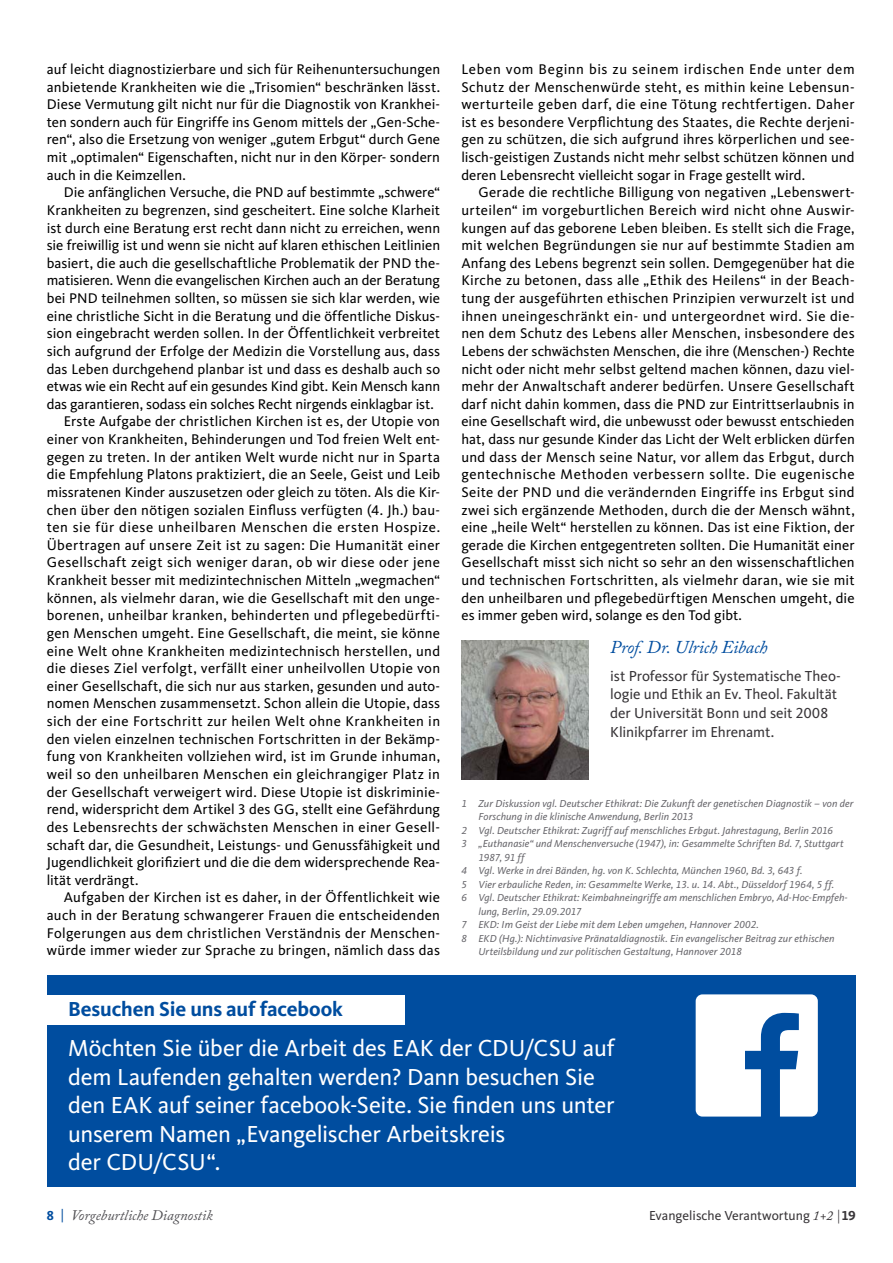
<style>
.page{position:relative;width:893px;height:1263px;background:#fff}
.page>*{position:absolute;margin:0;border:0;box-sizing:border-box;transform-origin:0 0}
.t1{font:24px/28.5px "CDU Kievit Tab";letter-spacing:-.01em;color:#fff}
.t2{font:700 21px "CDU Kievit Tab";letter-spacing:-.01em;color:#004d9f}
.t3{font:italic 18px "Adobe Caslon Pro";letter-spacing:-.01em;color:#004d9f}
.t4{font:15px/18.8px "CDU Kievit Tab";letter-spacing:-.005em;color:#373437}
.t5{font:14.55px/17.5px "CDU Kievit Tab";letter-spacing:.01em;color:#000;text-align:justify}
.t6{font:14.55px "CDU Kievit Tab";letter-spacing:-.01em;color:#000}
.t7{font:14.55px "CDU Kievit Tab";letter-spacing:.035em;color:#000}
.t8{font:italic 14.55px "Adobe Caslon Pro";color:#504f53}
.t9{font:13.5px "CDU Kievit Tab";color:#373437}
.t10{font:italic 10.5px "CDU Kievit Tab";letter-spacing:.01em;color:#68676c}
.s1{font-family:"CDU Kievit Tab";font-weight:700;font-style:normal;font-size:13.5px;color:#004d9f}
.s2{font-family:"CDU Kievit Tab";font-style:normal;font-size:13.5px;color:#004d9f}
.s3{font-family:"Adobe Caslon Pro";font-style:italic}
.s4{font-weight:700}
</style>
<div class="page">
<img style="left:461px;top:640px;width:128px;height:140px">
<div style="left:47px;top:975px;width:808px;height:211px;background:#004d9f"></div>
<div style="left:43px;top:995px;width:362px;height:29px;background:#fff"></div>
<svg style="left:696px;top:994px;width:122px;height:122px"></svg>
<hr style="left:892px;top:831px;width:1px;height:432px;background:#d2d6ec">
<p class="t5" style="left:47px;top:60px;width:395px">auf leicht diagnostizierbare und sich für Reihenuntersuchungen anbietende Krankheiten wie die „Trisomien“ beschränken lässt.<br>Diese Vermutung gilt nicht nur für die Diagnostik von Krankhei&shy;ten sondern auch für Eingriffe ins Genom mittels der „Gen-Sche&shy;ren“, also die Ersetzung von weniger „gutem Erbgut“ durch Gene mit „optimalen“ Eigenschaften, nicht nur in den Körper- sondern auch in die Keimzellen.</p>
<p class="t5" style="left:64px;top:184px;width:378px">Die anfänglichen Versuche, die PND auf bestimmte „schwere“</p>
<p class="t5" style="left:47px;top:201px;width:395px">Krankheiten zu begrenzen, sind gescheitert. Eine solche Klarheit</p>
<p class="t5" style="left:47px;top:219px;width:395px">ist durch eine Beratung erst recht dann nicht zu erreichen, wenn</p>
<p class="t5" style="left:47px;top:237px;width:395px">sie freiwillig ist und wenn sie nicht auf klaren ethischen Leitlinien</p>
<p class="t5" style="left:47px;top:254px;width:395px">basiert, die auch die gesellschaftliche Problematik der PND the-</p>
<p class="t6" style="left:47px;top:272px;width:395px">matisieren. Wenn die evangelischen Kirchen auch an der Beratung</p>
<p class="t5" style="left:47px;top:290px;width:395px">bei PND teilnehmen sollten, so müssen sie sich klar werden, wie</p>
<p class="t5" style="left:47px;top:307px;width:395px">eine christliche Sicht in die Beratung und die öffentliche Diskus-</p>
<p class="t5" style="left:47px;top:325px;width:395px">sion eingebracht werden sollen. In der Öffentlichkeit verbreitet</p>
<p class="t5" style="left:47px;top:342px;width:395px">sich aufgrund der Erfolge der Medizin die Vorstellung aus, dass</p>
<p class="t5" style="left:47px;top:360px;width:395px">das Leben durchgehend planbar ist und dass es deshalb auch so</p>
<p class="t6" style="left:47px;top:378px;width:395px">etwas wie ein Recht auf ein gesundes Kind gibt. Kein Mensch kann</p>
<p class="t6" style="left:47px;top:396px;width:389px">das garantieren, sodass ein solches Recht nirgends einklagbar ist.</p>
<p class="t5" style="left:64px;top:413px;width:378px">Erste Aufgabe der christlichen Kirchen ist es, der Utopie von</p>
<p class="t5" style="left:47px;top:431px;width:395px">einer von Krankheiten, Behinderungen und Tod freien Welt ent-</p>
<p class="t5" style="left:47px;top:448px;width:395px">gegen zu treten. In der antiken Welt wurde nicht nur in Sparta</p>
<p class="t5" style="left:47px;top:466px;width:395px">die Empfehlung Platons praktiziert, die an Seele, Geist und Leib</p>
<p class="t5" style="left:47px;top:483px;width:395px">missratenen Kinder auszusetzen oder gleich zu töten. Als die Kir-</p>
<p class="t5" style="left:47px;top:501px;width:395px">chen über den nötigen sozialen Einfluss verfügten (4. Jh.) bau-</p>
<p class="t7" style="left:47px;top:519px;width:395px">ten sie für diese unheilbaren Menschen die ersten Hospize.</p>
<p class="t5" style="left:47px;top:536px;width:395px">Übertragen auf unsere Zeit ist zu sagen: Die Humanität einer</p>
<p class="t5" style="left:47px;top:554px;width:395px">Gesellschaft zeigt sich weniger daran, ob wir diese oder jene</p>
<p class="t5" style="left:47px;top:572px;width:395px">Krankheit besser mit medizintechnischen Mitteln „wegmachen“</p>
<p class="t5" style="left:47px;top:589px;width:395px">können, als vielmehr daran, wie die Gesellschaft mit den unge-</p>
<p class="t5" style="left:47px;top:607px;width:395px">borenen, unheilbar kranken, behinderten und pflegebedürfti-</p>
<p class="t5" style="left:47px;top:624px;width:395px">gen Menschen umgeht. Eine Gesellschaft, die meint, sie könne</p>
<p class="t5" style="left:47px;top:642px;width:395px">eine Welt ohne Krankheiten medizintechnisch herstellen, und</p>
<p class="t5" style="left:47px;top:660px;width:395px">die dieses Ziel verfolgt, verfällt einer unheilvollen Utopie von</p>
<p class="t5" style="left:47px;top:677px;width:395px">einer Gesellschaft, die sich nur aus starken, gesunden und auto-</p>
<p class="t5" style="left:47px;top:695px;width:395px">nomen Menschen zusammensetzt. Schon allein die Utopie, dass</p>
<p class="t5" style="left:47px;top:713px;width:395px">sich der eine Fortschritt zur heilen Welt ohne Krankheiten in</p>
<p class="t5" style="left:47px;top:730px;width:395px">den vielen einzelnen technischen Fortschritten in der Bekämp-</p>
<p class="t5" style="left:47px;top:748px;width:395px">fung von Krankheiten vollziehen wird, ist im Grunde inhuman,</p>
<p class="t5" style="left:47px;top:765px;width:395px">weil so den unheilbaren Menschen ein gleichrangiger Platz in</p>
<p class="t5" style="left:47px;top:783px;width:395px">der Gesellschaft verweigert wird. Diese Utopie ist diskriminie-</p>
<p class="t5" style="left:47px;top:801px;width:395px">rend, widerspricht dem Artikel 3 des GG, stellt eine Gefährdung</p>
<p class="t5" style="left:47px;top:818px;width:395px">des Lebensrechts der schwächsten Menschen in einer Gesell-</p>
<p class="t5" style="left:47px;top:836px;width:395px">schaft dar, die Gesundheit, Leistungs- und Genussfähigkeit und</p>
<p class="t5" style="left:47px;top:854px;width:395px">Jugendlichkeit glorifiziert und die die dem widersprechende Rea-</p>
<p class="t5" style="left:47px;top:871px;width:93px">lität verdrängt.</p>
<p class="t5" style="left:64px;top:889px;width:378px">Aufgaben der Kirchen ist es daher, in der Öffentlichkeit wie</p>
<p class="t5" style="left:47px;top:906px;width:395px">auch in der Beratung schwangerer Frauen die entscheidenden</p>
<p class="t5" style="left:47px;top:924px;width:395px">Folgerungen aus dem christlichen Verständnis der Menschen-</p>
<p class="t5" style="left:47px;top:942px;width:395px">würde immer wieder zur Sprache zu bringen, nämlich dass das</p>
<p class="t5" style="left:461px;top:60px;width:395px">Leben vom Beginn bis zu seinem irdischen Ende unter dem Schutz der Menschenwürde steht, es mithin keine Lebensun&shy;werturteile geben darf, die eine Tötung rechtfertigen. Daher ist es besondere Verpflichtung des Staates, die Rechte derjeni&shy;gen zu schützen, die sich aufgrund ihres körperlichen und see&shy;lisch-geistigen Zustands nicht mehr selbst schützen können und deren Lebensrecht vielleicht sogar in Frage gestellt wird.</p>
<p class="t5" style="left:461px;top:184px;width:395px;text-indent:17px">Gerade die rechtliche Billigung von negativen „Lebenswert&shy;urteilen“ im vorgeburtlichen Bereich wird nicht ohne Auswir&shy;kungen auf das geborene Leben bleiben. Es stellt sich die Frage, mit welchen Begründungen sie nur auf bestimmte Stadien am Anfang des Lebens begrenzt sein sollen. Demgegenüber hat die Kirche zu betonen, dass alle „Ethik des Heilens“ in der Beach&shy;tung der ausgeführten ethischen Prinzipien verwurzelt ist und ihnen uneingeschränkt ein- und untergeordnet wird. Sie die&shy;nen dem Schutz des Lebens aller Menschen, insbesondere des Lebens der schwächsten Menschen, die ihre (Menschen-) Rechte nicht oder nicht mehr selbst geltend machen können, dazu viel&shy;mehr der Anwaltschaft anderer bedürfen. Unsere Gesellschaft darf nicht dahin kommen, dass die PND zur Eintrittserlaubnis in eine Gesellschaft wird, die unbewusst oder bewusst entschieden hat, dass nur gesunde Kinder das Licht der Welt erblicken dürfen und dass der Mensch seine Natur, vor allem das Erbgut, durch gentechnische Methoden verbessern sollte. Die eugenische Seite der PND und die verändernden Eingriffe ins Erbgut sind zwei sich ergänzende Methoden, durch die der Mensch wähnt, eine „heile Welt“ herstellen zu können. Das ist eine Fiktion, der gerade die Kirchen entgegentreten sollten. Die Humanität einer Gesellschaft misst sich nicht so sehr an den wissenschaftlichen und technischen Fortschritten, als vielmehr daran, wie sie mit den unheilbaren und pflegebedürftigen Menschen umgeht, die es immer geben wird, solange es den Tod gibt.</p>
<p class="t3" style="left:610px;top:637px;width:159px">Prof. Dr. Ulrich Eibach</p>
<p class="t4" style="left:610px;top:666px;width:232px">ist Professor für Systematische Theo&shy;logie und Ethik an Ev. Theol. Fakultät der Universität Bonn und seit 2008<br>Klinikpfarrer im Ehrenamt.</p>
<p class="t10" style="left:461px;top:797px;width:394px">1 Zur Diskussion vgl. Deutscher Ethikrat: Die Zukunft der genetischen Diagnostik – von der</p>
<p class="t10" style="left:478px;top:811px;width:216px">Forschung in die klinische Anwendung, Berlin 2013</p>
<p class="t10" style="left:461px;top:824px;width:373px">2 Vgl. Deutscher Ethikrat: Zugriff auf menschliches Erbgut. Jahrestagung, Berlin 2016</p>
<p class="t10" style="left:461px;top:838px;width:384px">3 „Euthanasie“ und Menschenversuche (1947), in: Gesammelte Schriften Bd. 7, Stuttgart</p>
<p class="t10" style="left:478px;top:851px;width:48px">1987, 91 ff</p>
<p class="t10" style="left:461px;top:865px;width:343px">4 Vgl. Werke in drei Bänden, hg. von K. Schlechta, München 1960, Bd. 3, 643 f.</p>
<p class="t10" style="left:461px;top:878px;width:374px">5 Vier erbauliche Reden, in: Gesammelte Werke, 13. u. 14. Abt., Düsseldorf 1964, 5 ff.</p>
<p class="t10" style="left:461px;top:892px;width:388px">6 Vgl. Deutscher Ethikrat: Keimbahneingriffe am menschlichen Embryo, Ad-Hoc-Empfeh-</p>
<p class="t10" style="left:478px;top:905px;width:105px">lung, Berlin, 29.09.2017</p>
<p class="t10" style="left:461px;top:919px;width:299px">7 EKD: Im Geist der Liebe mit dem Leben umgehen, Hannover 2002.</p>
<p class="t10" style="left:461px;top:932px;width:375px">8 EKD (Hg.): Nichtinvasive Pränataldiagnostik. Ein evangelischer Beitrag zur ethischen</p>
<p class="t10" style="left:478px;top:946px;width:265px">Urteilsbildung und zur politischen Gestaltung, Hannover 2018</p>
<h2 class="t2" style="left:68px;top:997px;width:277px">Besuchen Sie uns auf facebook</h2>
<h1 class="t1" style="left:68px;top:1034px;width:548px">Möchten Sie über die Arbeit des EAK der CDU/CSU auf dem Laufenden gehalten werden? Dann besuchen Sie den EAK auf seiner facebook-Seite. Sie finden uns unter unserem Namen „Evangelischer Arbeitskreis<br>der CDU/CSU“.</h1>
<p class="t8" style="left:47px;top:1206px;width:167px"><span class="s1">8</span> <span class="s2">|</span> Vorgeburtliche Diagnostik</p>
<p class="t9" style="left:649px;top:1207px;width:208px">Evangelische Verantwortung <span class="s3">1+2 |</span> <span class="s4">19</span></p>
</div>
